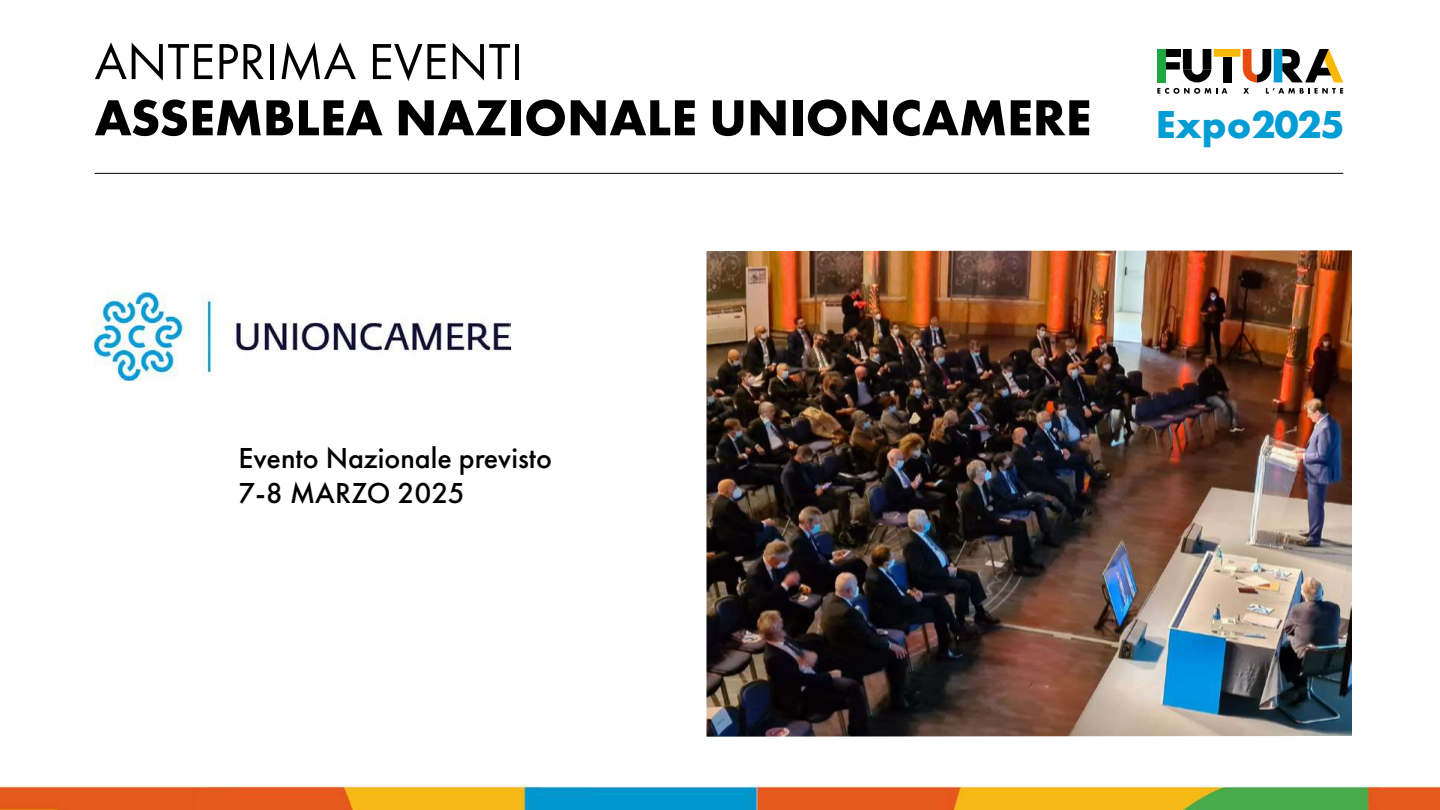
<style>
.page{position:relative;width:1440px;height:810px;background:#fff}
.page>*{position:absolute;margin:0;border:0;box-sizing:border-box;transform-origin:0 0}
.t1{font:700 52.5px "Futura PT";color:#000}
.t2{font:52.5px "Futura PT";color:#000}
.t3{font:700 40.42px "Futura PT";color:#009cd4}
.t4{font:500 30px/34.5px "Futura PT";color:#000}
</style>
<div class="page">
<img style="left:0;top:785px;width:1440px;height:25px">
<svg style="left:1183px;top:49px;width:160px;height:33px"></svg>
<svg style="left:1157px;top:88px;width:70px;height:6px"></svg>
<svg style="left:1243px;top:88px;width:6px;height:6px"></svg>
<svg style="left:1266px;top:88px;width:77px;height:6px"></svg>
<div style="left:1166px;top:49px;width:15px;height:8px;background:#000"></div>
<div style="left:1166px;top:62px;width:14px;height:8px;background:#000"></div>
<div style="left:1157px;top:49px;width:9px;height:33px;background:#1fa842"></div>
<hr style="left:94px;top:173px;width:1249px;height:1px;background:#000">
<img style="left:706px;top:250px;width:646px;height:487px">
<img style="left:94px;top:292px;width:417px;height:89px">
<h1 class="t2" style="left:94px;top:30px;width:431px">ANTEPRIMA EVENTI</h1>
<h1 class="t1" style="left:94px;top:84px;width:998px">ASSEMBLEA NAZIONALE UNIONCAMERE</h1>
<h2 class="t3" style="left:1156px;top:99px;width:191px">Expo2025</h2>
<p class="t4" style="left:238px;top:441px;width:315px">Evento Nazionale previsto<br>7-8 MARZO 2025</p>
</div>
